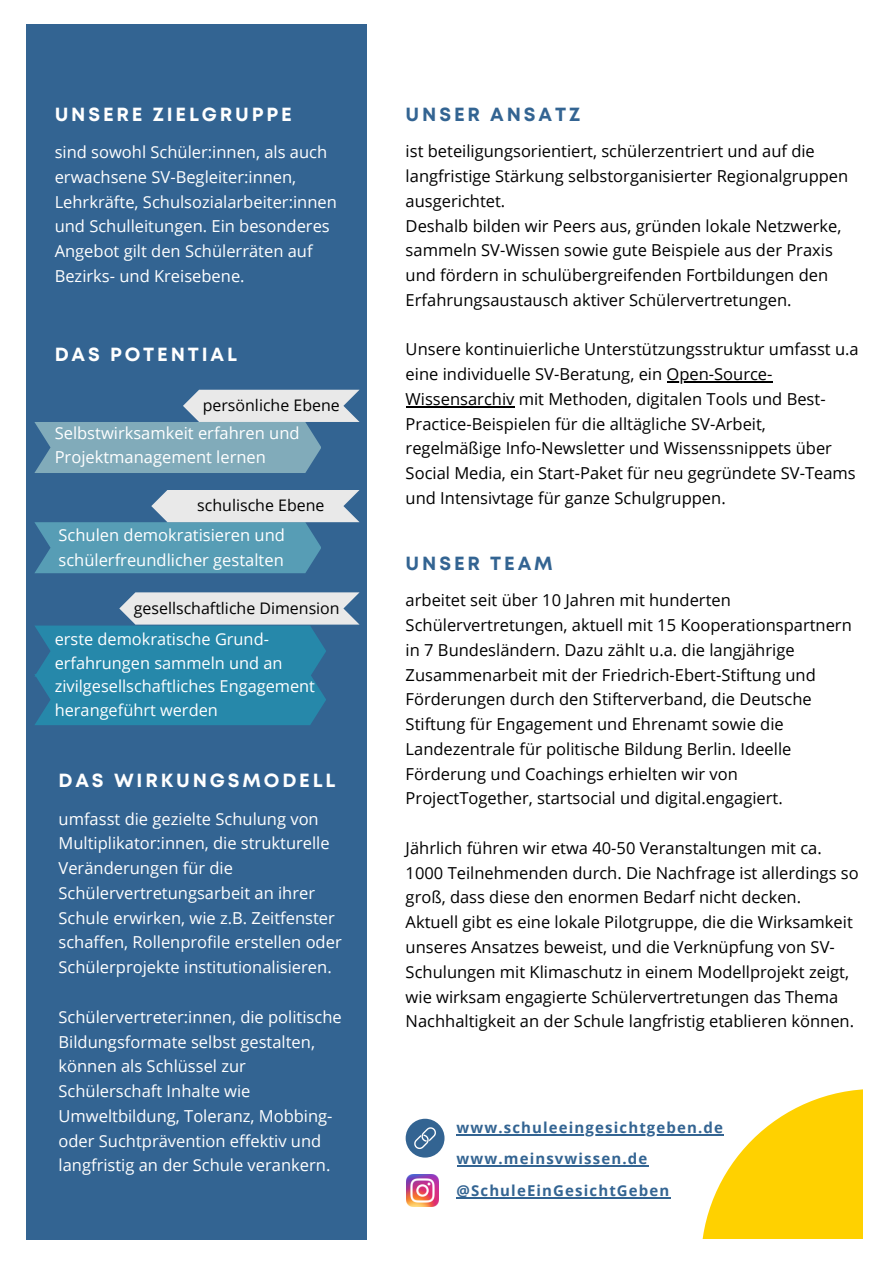
<style>
.page{position:relative;width:894px;height:1264px;background:#fff}
.page>*{position:absolute;margin:0;border:0;box-sizing:border-box;transform-origin:0 0}
.t1{font:700 19.05px "Mont";letter-spacing:.15em;color:#fff}
.t2{font:700 19.05px "Mont";letter-spacing:.15em;color:#336492}
.t3{font:16.5px/24.8px "Open Sans";color:#000}
.t4{font:16.5px/24.8px "Open Sans";color:#fff}
.t5{font:16.35px/23.7px "Open Sans";color:#fff}
.t6{font:15.9px "Open Sans";color:#000}
.t7{font:700 15px/31.5px "Open Sans";letter-spacing:.075em;color:#336492}
</style>
<div class="page">
<div style="left:27px;top:24px;width:340px;height:1215px;background:#336492"></div>
<svg style="left:700px;top:1089px;width:163px;height:150px;fill:#ffd100"></svg>
<img style="left:406px;top:1174px;width:32px;height:32px">
<div style="left:405px;top:1118px;width:39px;height:39px;background:#336492;border-radius:50%"></div>
<svg style="left:414px;top:1127px;width:22px;height:21px"></svg>
<svg style="left:34px;top:390px;width:325px;height:83px"></svg>
<hr style="left:666px;top:381px;width:106px;height:1px;background:#000">
<hr style="left:405px;top:406px;width:109px;height:1px;background:#000">
<hr style="left:456px;top:1133px;width:268px;height:2px;background:#336492">
<hr style="left:456px;top:1165px;width:192px;height:1px;background:#336492">
<hr style="left:456px;top:1196px;width:214px;height:2px;background:#336492">
<svg style="left:34px;top:490px;width:325px;height:83px"></svg>
<svg style="left:35px;top:592px;width:324px;height:133px"></svg>
<h3 class="t1" style="left:55px;top:107px;width:238px">UNSERE ZIELGRUPPE</h3>
<h3 class="t4" style="left:55px;top:139px;width:283px">sind sowohl Schüler:innen, als auch erwachsene SV-Begleiter:innen, Lehrkräfte, Schulsozialarbeiter:innen und Schulleitungen. Ein besonderes Angebot gilt den Schülerräten auf Bezirks- und Kreisebene.</h3>
<h3 class="t1" style="left:55px;top:347px;width:184px">DAS POTENTIAL</h3>
<h3 class="t6" style="left:203px;top:394px;width:138px">persönliche Ebene</h3>
<p class="t4" style="left:55px;top:420px;width:246px">Selbstwirksamkeit erfahren und<br>Projektmanagement lernen</p>
<p class="t6" style="left:197px;top:494px;width:129px">schulische Ebene</p>
<h3 class="t4" style="left:59px;top:522px;width:228px">Schulen demokratisieren und schülerfreundlicher gestalten</h3>
<p class="t6" style="left:134px;top:596px;width:207px">gesellschaftliche Dimension</p>
<p class="t5" style="left:55px;top:626px;width:262px">erste demokratische Grund&shy;erfahrungen sammeln und an zivilgesellschaftliches Engagement herangeführt werden</p>
<h3 class="t1" style="left:59px;top:773px;width:278px">DAS WIRKUNGSMODELL</h3>
<h1 class="t4" style="left:59px;top:805px;width:284px">umfasst die gezielte Schulung von Multiplikator:innen, die strukturelle Veränderungen für die Schülervertretungsarbeit an ihrer Schule erwirken, wie z.B. Zeitfenster schaffen, Rollenprofile erstellen oder Schülerprojekte institutionalisieren.</h1>
<h3 class="t4" style="left:59px;top:1003px;width:284px">Schülervertreter:innen, die politische Bildungsformate selbst gestalten, können als Schlüssel zur Schülerschaft Inhalte wie Umweltbildung, Toleranz, Mobbing&shy;oder Suchtprävention effektiv und langfristig an der Schule verankern.</h3>
<h1 class="t2" style="left:405px;top:107px;width:176px">UNSER ANSATZ</h1>
<h3 class="t3" style="left:405px;top:138px;width:444px">ist beteiligungsorientiert, schülerzentriert und auf die langfristige Stärkung selbstorganisierter Regionalgruppen ausgerichtet.<br>Deshalb bilden wir Peers aus, gründen lokale Netzwerke, sammeln SV-Wissen sowie gute Beispiele aus der Praxis und fördern in schulübergreifenden Fortbildungen den Erfahrungsaustausch aktiver Schülervertretungen.</h3>
<h3 class="t3" style="left:405px;top:336px;width:454px">Unsere kontinuierliche Unterstützungsstruktur umfasst u.a eine individuelle SV-Beratung, ein Open-Source-</h3>
<h3 class="t3" style="left:405px;top:386px;width:451px">Wissensarchiv mit Methoden, digitalen Tools und Best-Practice-Beispielen für die alltägliche SV-Arbeit, regelmäßige Info-Newsletter und Wissenssnippets über Social Media, ein Start-Paket für neu gegründete SV-Teams und Intensivtage für ganze Schulgruppen.</h3>
<h1 class="t2" style="left:405px;top:556px;width:148px">UNSER TEAM</h1>
<h1 class="t3" style="left:405px;top:587px;width:447px">arbeitet seit über 10 Jahren mit hunderten Schülervertretungen, aktuell mit 15 Kooperationspartnern in 7 Bundesländern. Dazu zählt u.a. die langjährige Zusammenarbeit mit der Friedrich-Ebert-Stiftung und Förderungen durch den Stifterverband, die Deutsche Stiftung für Engagement und Ehrenamt sowie die Landezentrale für politische Bildung Berlin. Ideelle Förderung und Coachings erhielten wir von ProjectTogether, startsocial und digital.engagiert.</h1>
<h3 class="t3" style="left:405px;top:835px;width:454px">Jährlich führen wir etwa 40-50 Veranstaltungen mit ca.<br>1000 Teilnehmenden durch. Die Nachfrage ist allerdings so groß, dass diese den enormen Bedarf nicht decken.<br>Aktuell gibt es eine lokale Pilotgruppe, die die Wirksamkeit unseres Ansatzes beweist, und die Verknüpfung von SV-Schulungen mit Klimaschutz in einem Modellprojekt zeigt, wie wirksam engagierte Schülervertretungen das Thema Nachhaltigkeit an der Schule langfristig etablieren können.</h3>
<p class="t7" style="left:456px;top:1111px;width:268px">www.schuleeingesichtgeben.de www.meinsvwissen.de @SchuleEinGesichtGeben</p>
</div>
